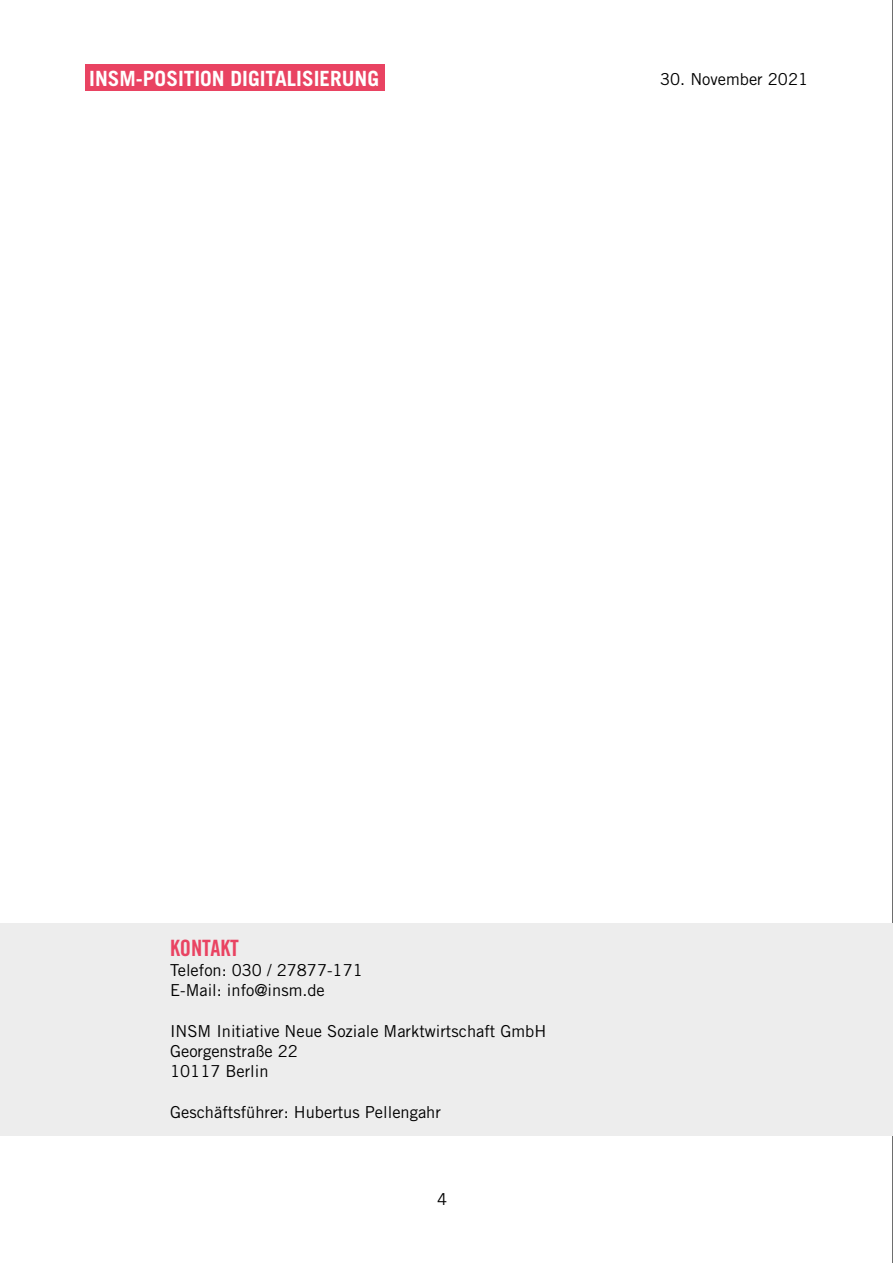
<style>
.page{position:relative;width:893px;height:1263px;background:#fff}
.page>*{position:absolute;margin:0;border:0;box-sizing:border-box;transform-origin:0 0}
._08_Quelle_Kontakt_H{font:22.5px "Trade Gothic LT Std Bd Cn 20";letter-spacing:-.005em;color:#e94362}
._10_Reiter{font:700 21px "Trade Gothic";color:#fff}
._02_Fließtext{font:16.5px "Trade Gothic LT Std";color:#000}
._06_Datum{font:16.5px "Trade Gothic LT Std";color:#000}
._07_Seitenzahl{font:16.5px "Trade Gothic";color:#000}
</style>
<div class="page">
<hr style="left:892px;top:0;width:1px;height:1263px;background:#000">
<div style="left:0;top:923px;width:893px;height:212px;background:#ededed"></div>
<div style="left:85px;top:64px;width:300px;height:27px;background:#e94362"></div>
<p class="_10_Reiter" style="left:89px;top:65px;width:291px">INSM-POSITION DIGITALISIERUNG</p>
<p class="_06_Datum" style="left:660px;top:69px;width:149px">30. November 2021</p>
<p class="_08_Quelle_Kontakt_H" style="left:170px;top:934px;width:70px">KONTAKT</p>
<p class="_02_Fließtext" style="left:170px;top:960px;width:194px">Telefon: 030 / 27877-171</p>
<p class="_02_Fließtext" style="left:170px;top:980px;width:156px">E-Mail: info@insm.de</p>
<p class="_02_Fließtext" style="left:170px;top:1021px;width:378px">INSM Initiative Neue Soziale Marktwirtschaft GmbH</p>
<p class="_02_Fließtext" style="left:170px;top:1041px;width:129px">Georgenstraße 22</p>
<p class="_02_Fließtext" style="left:170px;top:1061px;width:100px">10117 Berlin</p>
<p class="_02_Fließtext" style="left:170px;top:1102px;width:272px">Geschäftsführer: Hubertus Pellengahr</p>
<p class="_07_Seitenzahl" style="left:437px;top:1189px;width:12px">4</p>
</div>
